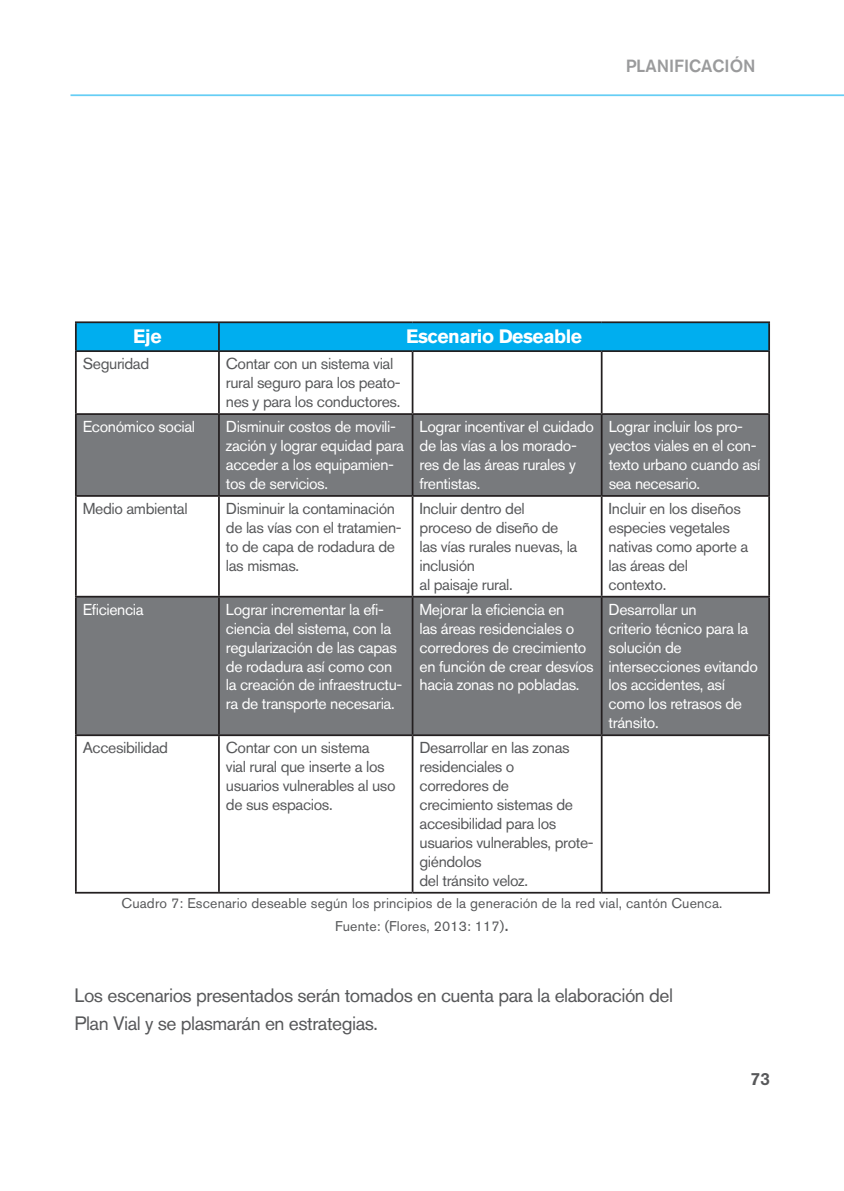
<style>
.page{position:relative;width:844px;height:1191px;background:#fff}
.page>*{position:absolute;margin:0;border:0;box-sizing:border-box;transform-origin:0 0}
.t1{font:19.25px/28.3px "Akzidenz Grotesk BQ";letter-spacing:-.025em;color:#57585a}
.t2{font:700 19.25px "Akzidenz Grotesk BQ";letter-spacing:-.025em;color:#fff}
.t3{font:500 17.5px "Akzidenz Grotesk BQ";color:#57585a}
.t4{font:15.75px/18.9px "Akzidenz Grotesk BQ";letter-spacing:-.025em;color:#fff}
.t5{font:15.75px/18.9px "Akzidenz Grotesk BQ";letter-spacing:-.025em;color:#57585a}
.t6{font:14px/23.1px "Akzidenz Grotesk BQ";letter-spacing:.01em;color:#57585a;text-align:center}
.s1{font-size:19.25px}
</style>
<div class="page">
<hr style="left:70px;top:94px;width:773px;height:2px;background:#00aeef">
<svg style="left:77px;top:415px;width:691px;height:319px;fill:#787a7d"></svg>
<hr style="left:75px;top:321px;width:144px;height:2px;background:#231f20">
<hr style="left:75px;top:323px;width:2px;height:27px;background:#231f20">
<hr style="left:219px;top:321px;width:193px;height:2px;background:#231f20">
<hr style="left:412px;top:321px;width:189px;height:2px;background:#231f20">
<hr style="left:601px;top:321px;width:168px;height:2px;background:#231f20">
<svg style="left:76px;top:322px;width:693px;height:28px;background:#01a7e5"></svg>
<hr style="left:75px;top:350px;width:144px;height:2px;background:#231f20">
<hr style="left:75px;top:352px;width:2px;height:61px;background:#231f20">
<hr style="left:219px;top:350px;width:193px;height:2px;background:#231f20">
<hr style="left:218px;top:352px;width:2px;height:61px;background:#231f20">
<hr style="left:412px;top:350px;width:189px;height:2px;background:#231f20">
<hr style="left:411px;top:352px;width:2px;height:61px;background:#231f20">
<hr style="left:601px;top:350px;width:168px;height:2px;background:#231f20">
<hr style="left:600px;top:352px;width:2px;height:61px;background:#231f20">
<hr style="left:768px;top:352px;width:1px;height:61px;background:#231f20">
<hr style="left:75px;top:497px;width:2px;height:99px;background:#231f20">
<hr style="left:218px;top:497px;width:2px;height:99px;background:#231f20">
<hr style="left:411px;top:497px;width:2px;height:99px;background:#231f20">
<hr style="left:600px;top:497px;width:2px;height:99px;background:#231f20">
<hr style="left:768px;top:497px;width:1px;height:99px;background:#231f20">
<hr style="left:75px;top:736px;width:2px;height:156px;background:#231f20">
<hr style="left:218px;top:736px;width:2px;height:156px;background:#231f20">
<hr style="left:411px;top:736px;width:2px;height:156px;background:#231f20">
<hr style="left:600px;top:736px;width:2px;height:156px;background:#231f20">
<hr style="left:768px;top:736px;width:1px;height:156px;background:#231f20">
<hr style="left:75px;top:892px;width:144px;height:1px;background:#231f20">
<hr style="left:219px;top:892px;width:193px;height:1px;background:#231f20">
<hr style="left:412px;top:892px;width:189px;height:1px;background:#231f20">
<hr style="left:601px;top:892px;width:168px;height:1px;background:#231f20">
<hr style="left:75px;top:413px;width:144px;height:2px;background:#231f20">
<hr style="left:75px;top:415px;width:2px;height:80px;background:#231f20">
<hr style="left:75px;top:495px;width:144px;height:2px;background:#231f20">
<hr style="left:219px;top:413px;width:193px;height:2px;background:#231f20">
<hr style="left:218px;top:415px;width:2px;height:80px;background:#231f20">
<hr style="left:219px;top:495px;width:193px;height:2px;background:#231f20">
<hr style="left:412px;top:413px;width:189px;height:2px;background:#231f20">
<hr style="left:411px;top:415px;width:2px;height:80px;background:#231f20">
<hr style="left:412px;top:495px;width:189px;height:2px;background:#231f20">
<hr style="left:601px;top:413px;width:168px;height:2px;background:#231f20">
<hr style="left:600px;top:415px;width:2px;height:80px;background:#231f20">
<hr style="left:768px;top:415px;width:1px;height:80px;background:#231f20">
<hr style="left:601px;top:495px;width:168px;height:2px;background:#231f20">
<hr style="left:75px;top:596px;width:144px;height:1px;background:#231f20">
<hr style="left:75px;top:597px;width:2px;height:137px;background:#231f20">
<hr style="left:75px;top:734px;width:144px;height:2px;background:#231f20">
<hr style="left:219px;top:596px;width:193px;height:1px;background:#231f20">
<hr style="left:218px;top:597px;width:2px;height:137px;background:#231f20">
<hr style="left:219px;top:734px;width:193px;height:2px;background:#231f20">
<hr style="left:412px;top:596px;width:189px;height:1px;background:#231f20">
<hr style="left:411px;top:597px;width:2px;height:137px;background:#231f20">
<hr style="left:412px;top:734px;width:189px;height:2px;background:#231f20">
<hr style="left:601px;top:596px;width:168px;height:1px;background:#231f20">
<hr style="left:600px;top:597px;width:2px;height:137px;background:#231f20">
<hr style="left:768px;top:597px;width:1px;height:137px;background:#231f20">
<hr style="left:601px;top:734px;width:168px;height:2px;background:#231f20">
<p class="t3" style="left:625px;top:55px;width:132px">PLANIFICACIÓN</p>
<p class="t2" style="left:133px;top:325px;width:30px">Eje</p>
<p class="t2" style="left:406px;top:325px;width:177px">Escenario Deseable</p>
<p class="t5" style="left:83px;top:354px;width:68px">Seguridad</p>
<p class="t5" style="left:226px;top:354px;width:176px">Contar con un sistema vial rural seguro para los peato&shy;nes y para los conductores.</p>
<p class="t4" style="left:83px;top:417px;width:114px">Económico social</p>
<p class="t4" style="left:226px;top:417px;width:180px">Disminuir costos de movili&shy;zación y lograr equidad para acceder a los equipamien&shy;tos de servicios.</p>
<p class="t4" style="left:419px;top:417px;width:176px">Lograr incentivar el cuidado de las vías a los morado&shy;res de las áreas rurales y frentistas.</p>
<p class="t4" style="left:608px;top:417px;width:153px">Lograr incluir los pro&shy;yectos viales en el con&shy;texto urbano cuando así sea necesario.</p>
<p class="t5" style="left:83px;top:499px;width:106px">Medio ambiental</p>
<p class="t5" style="left:226px;top:499px;width:177px">Disminuir la contaminación de las vías con el tratamien&shy;to de capa de rodadura de las mismas.</p>
<p class="t5" style="left:419px;top:499px;width:159px">Incluir dentro del proceso de diseño de las vías rurales nuevas, la inclusión<br>al paisaje rural.</p>
<p class="t5" style="left:608px;top:499px;width:141px">Incluir en los diseños especies vegetales nativas como aporte a las áreas del contexto.</p>
<p class="t4" style="left:83px;top:600px;width:62px">Eficiencia</p>
<p class="t4" style="left:226px;top:600px;width:178px">Lograr incrementar la efi&shy;ciencia del sistema, con la regularización de las capas de rodadura así como con la creación de infraestructu&shy;ra de transporte necesaria.</p>
<p class="t4" style="left:419px;top:600px;width:176px">Mejorar la eficiencia en<br>las áreas residenciales o corredores de crecimiento en función de crear desvíos hacia zonas no pobladas.</p>
<p class="t4" style="left:608px;top:600px;width:151px">Desarrollar un<br>criterio técnico para la solución de intersecciones evitando los accidentes, así como los retrasos de tránsito.</p>
<p class="t5" style="left:83px;top:738px;width:87px">Accesibilidad</p>
<p class="t5" style="left:226px;top:738px;width:171px">Contar con un sistema<br>vial rural que inserte a los usuarios vulnerables al uso de sus espacios.</p>
<p class="t5" style="left:419px;top:738px;width:176px">Desarrollar en las zonas residenciales o<br>corredores de<br>crecimiento sistemas de accesibilidad para los usuarios vulnerables, prote&shy;giéndolos<br>del tránsito veloz.</p>
<p class="t6" style="left:121px;top:891px;width:602px">Cuadro 7: Escenario deseable según los principios de la generación de la red vial, cantón Cuenca.<br>Fuente: (Flores, 2013: 117)<span class="s1">.</span></p>
<p class="t1" style="left:74px;top:981px;width:600px">Los escenarios presentados serán tomados en cuenta para la elaboración del<br>Plan Vial y se plasmarán en estrategias.</p>
<p class="t3" style="left:750px;top:1068px;width:21px">73</p>
</div>
